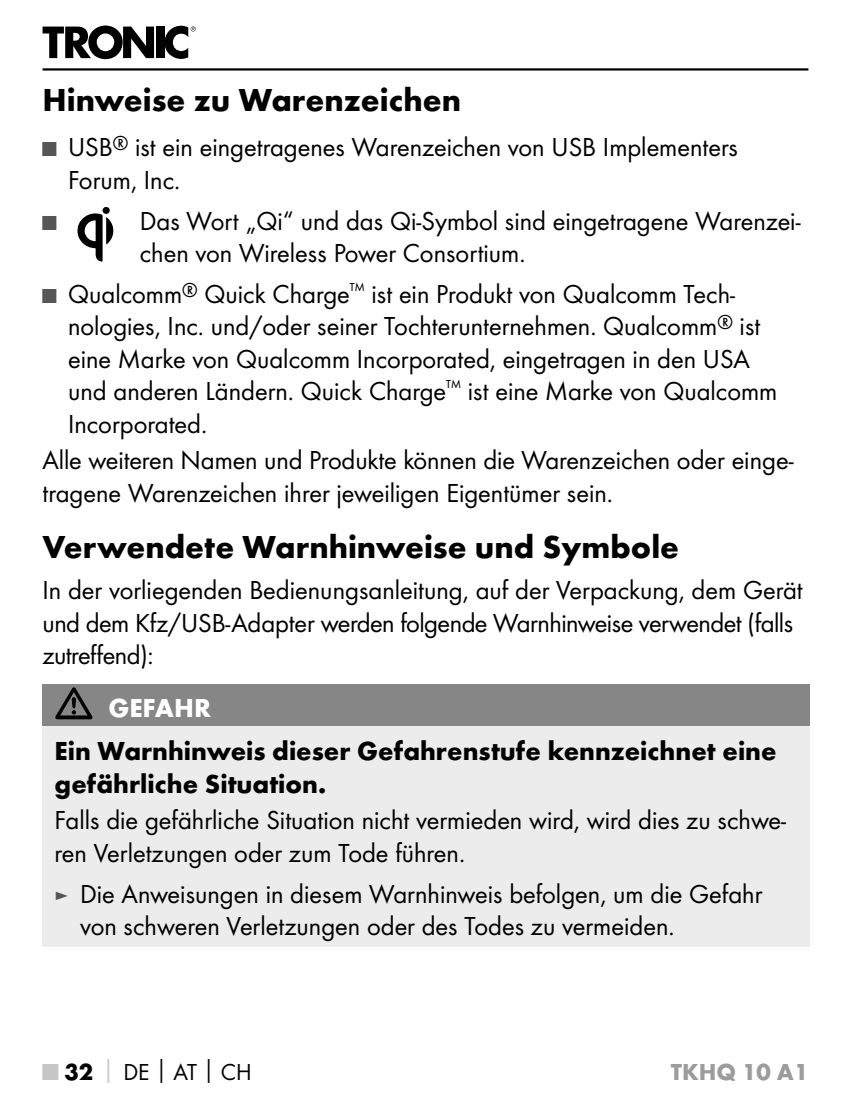
<style>
.page{position:relative;width:851px;height:1106px;background:#fff}
.page>*{position:absolute;margin:0;border:0;box-sizing:border-box;transform-origin:0 0}
.t1{font:700 33px "Futura";color:#000}
.t2{font:27px/32.4px "Futura Boo";color:#000}
.t3{font:700 27px/32.4px "Futura";color:#000}
.t4{font:700 27px "Futura";color:#fff}
.t5{font:24px "Futura Boo";color:#000}
.t6{font:700 24px "Futura";color:#9c9c9c}
.t7{font:21px "Futura Boo";color:#565656}
.s1{font-size:21px;color:#565656}
.s2{font-family:"Futura";font-weight:700;color:#c6c6c6}
.s3{font-family:"Futura";font-weight:700}
</style>
<div class="page">
<hr style="left:43px;top:68px;width:765px;height:3px;background:#000">
<svg style="left:43px;top:26px;width:111px;height:33px"></svg>
<div style="left:156px;top:27px;width:8px;height:31px;background:#000"></div>
<svg style="left:164px;top:26px;width:32px;height:33px"></svg>
<div style="left:102px;top:207px;width:8px;height:7px;background:#000;border-radius:50%"></div>
<svg style="left:77px;top:212px;width:36px;height:49px"></svg>
<div style="left:43px;top:684px;width:766px;height:42px;background:#868686"></div>
<div style="left:43px;top:726px;width:766px;height:221px;background:#ececec"></div>
<svg style="left:55px;top:687px;width:37px;height:32px"></svg>
<p class="t1" style="left:43px;top:80px;width:420px">Hinweise zu Warenzeichen</p>
<p class="t2" style="left:68px;top:131px;width:671px;text-indent:-25px"><span class="s1">■</span> USB<sup>®</sup> ist ein eingetragenes Warenzeichen von USB Implementers<br>Forum, Inc.</p>
<p class="t7" style="left:43px;top:210px;width:16px">■</p>
<p class="t2" style="left:140px;top:204px;width:662px">Das Wort „Qi“ und das Qi-Symbol sind eingetragene Warenzei&shy;chen von Wireless Power Consortium.</p>
<p class="t2" style="left:68px;top:278px;width:710px;text-indent:-26px"><span class="s1">■</span> Qualcomm<sup>®</sup> Quick Charge<sup>™</sup> ist ein Produkt von Qualcomm Tech&shy;nologies, Inc. und/oder seiner Tochterunternehmen. Qualcomm<sup>®</sup> ist eine Marke von Qualcomm Incorporated, eingetragen in den USA und anderen Ländern. Quick Charge<sup>™</sup> ist eine Marke von Qualcomm Incorporated.</p>
<p class="t2" style="left:43px;top:444px;width:752px">Alle weiteren Namen und Produkte können die Warenzeichen oder einge&shy;tragene Warenzeichen ihrer jeweiligen Eigentümer sein.</p>
<p class="t1" style="left:43px;top:527px;width:638px">Verwendete Warnhinweise und Symbole</p>
<p class="t2" style="left:43px;top:574px;width:761px">In der vorliegenden Bedienungsanleitung, auf der Verpackung, dem Gerät und dem Kfz/USB-Adapter werden folgende Warnhinweise verwendet (falls zutreffend):</p>
<p class="t4" style="left:108px;top:691px;width:104px">GEFAHR</p>
<p class="t3" style="left:55px;top:734px;width:723px">Ein Warnhinweis dieser Gefahrenstufe kennzeichnet eine gefährliche Situation.</p>
<p class="t2" style="left:55px;top:804px;width:733px">Falls die gefährliche Situation nicht vermieden wird, wird dies zu schwe&shy;ren Verletzungen oder zum Tode führen.</p>
<p class="t2" style="left:80px;top:877px;width:683px;text-indent:-26px"><span class="s1">►</span> Die Anweisungen in diesem Warnhinweis befolgen, um die Gefahr von schweren Verletzungen oder des Todes zu vermeiden.</p>
<p class="t5" style="left:43px;top:1058px;width:211px"><span class="s2">■</span> <span class="s3">32</span><span class="s2">│</span>DE<span class="s3">│</span>AT<span class="s3">│</span>CH</p>
<p class="t6" style="left:670px;top:1057px;width:139px">TKHQ 10 A1</p>
</div>
